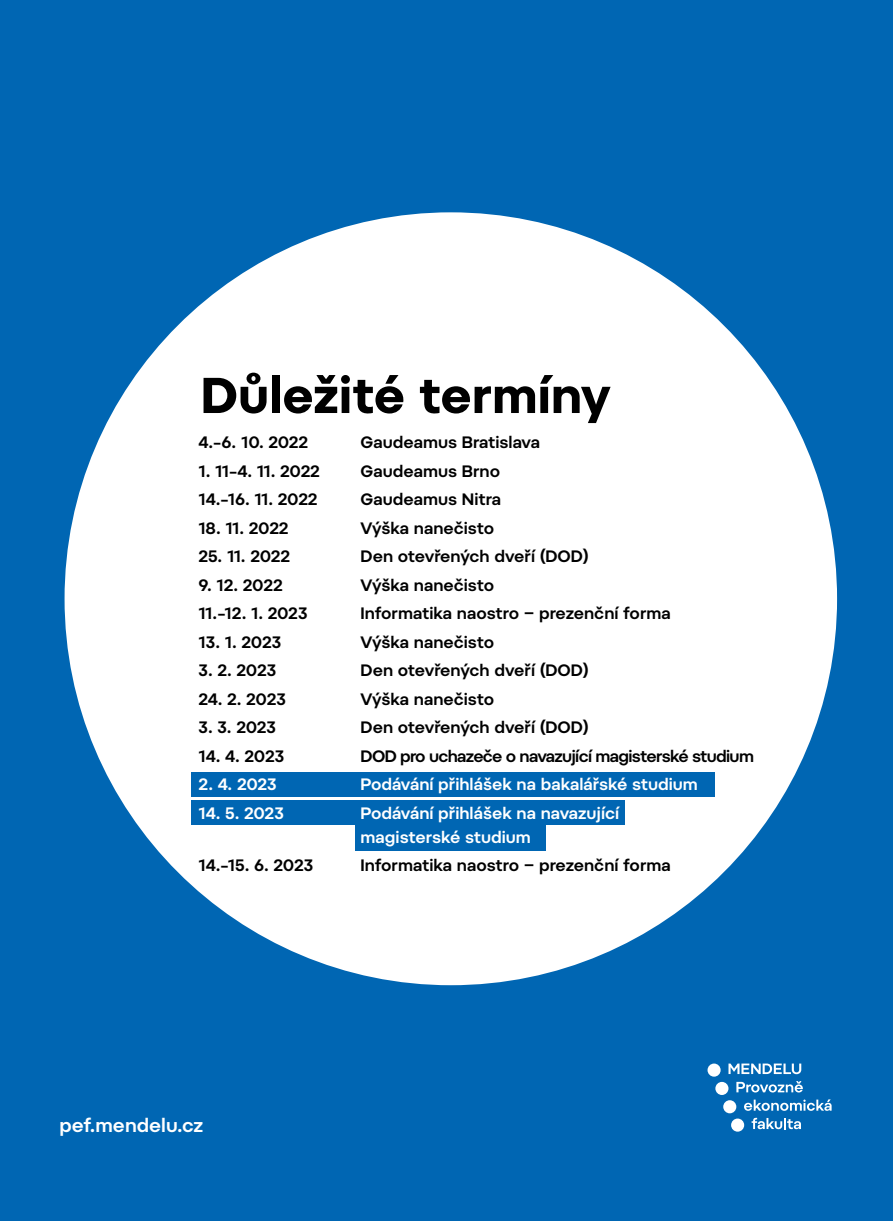
<style>
.page{position:relative;width:893px;height:1221px;background:#fff}
.page>*{position:absolute;margin:0;border:0;box-sizing:border-box;transform-origin:0 0}
.t1{font:700 50.25px "Pepi";color:#000}
.t2{font:600 19.2px "Pepi";color:#fff}
.t3{font:600 16.5px "Pepi";letter-spacing:-.01em;color:#000}
.t4{font:600 16.5px/24px "Pepi";color:#fff}
.t5{font:600 16.5px "Pepi";letter-spacing:-.04em;color:#000}
</style>
<div class="page">
<div style="left:0;top:0;width:893px;height:1220px;background:#0066b3"></div>
<div style="left:65px;top:212px;width:772px;height:773px;background:#fff;border-radius:50%"></div>
<div style="left:723px;top:1100px;width:13px;height:13px;background:#fff;border-radius:50%"></div>
<div style="left:731px;top:1118px;width:13px;height:13px;background:#fff;border-radius:50%"></div>
<div style="left:707px;top:1063px;width:14px;height:13px;background:#fff;border-radius:50%"></div>
<div style="left:715px;top:1081px;width:13px;height:13px;background:#fff;border-radius:50%"></div>
<svg style="left:736px;top:1081px;width:67px;height:11px"></svg>
<svg style="left:744px;top:1099px;width:88px;height:11px"></svg>
<svg style="left:752px;top:1117px;width:49px;height:12px"></svg>
<svg style="left:728px;top:1063px;width:73px;height:11px"></svg>
<div style="left:191px;top:772px;width:523px;height:25px;background:#0066b3"></div>
<div style="left:191px;top:799px;width:434px;height:25px;background:#0066b3"></div>
<div style="left:355px;top:813px;width:191px;height:38px;background:#0066b3"></div>
<h1 class="t1" style="left:201px;top:364px;width:411px">Důležité termíny</h1>
<p class="t3" style="left:199px;top:432px;width:111px">4.–6. 10. 2022</p>
<p class="t3" style="left:361px;top:432px;width:181px">Gaudeamus Bratislava</p>
<p class="t3" style="left:199px;top:461px;width:123px">1. 11–4. 11. 2022</p>
<p class="t3" style="left:361px;top:461px;width:141px">Gaudeamus Brno</p>
<p class="t3" style="left:199px;top:489px;width:121px">14.–16. 11. 2022</p>
<p class="t3" style="left:361px;top:489px;width:142px">Gaudeamus Nitra</p>
<p class="t3" style="left:199px;top:518px;width:92px">18. 11. 2022</p>
<p class="t3" style="left:361px;top:518px;width:135px">Výška nanečisto</p>
<p class="t3" style="left:199px;top:546px;width:93px">25. 11. 2022</p>
<p class="t3" style="left:361px;top:546px;width:230px">Den otevřených dveří (DOD)</p>
<p class="t3" style="left:199px;top:575px;width:86px">9. 12. 2022</p>
<p class="t3" style="left:361px;top:575px;width:135px">Výška nanečisto</p>
<p class="t3" style="left:199px;top:603px;width:110px">11.–12. 1. 2023</p>
<p class="t3" style="left:361px;top:603px;width:312px">Informatika naostro − prezenční forma</p>
<p class="t3" style="left:199px;top:632px;width:84px">13. 1. 2023</p>
<p class="t3" style="left:361px;top:632px;width:135px">Výška nanečisto</p>
<p class="t3" style="left:199px;top:660px;width:79px">3. 2. 2023</p>
<p class="t3" style="left:361px;top:660px;width:230px">Den otevřených dveří (DOD)</p>
<p class="t3" style="left:199px;top:689px;width:89px">24. 2. 2023</p>
<p class="t3" style="left:361px;top:689px;width:135px">Výška nanečisto</p>
<p class="t3" style="left:199px;top:717px;width:79px">3. 3. 2023</p>
<p class="t3" style="left:361px;top:717px;width:230px">Den otevřených dveří (DOD)</p>
<p class="t3" style="left:199px;top:746px;width:87px">14. 4. 2023</p>
<p class="t5" style="left:361px;top:746px;width:395px">DOD pro uchazeče o navazující magisterské studium</p>
<p class="t4" style="left:199px;top:772px;width:80px">2. 4. 2023</p>
<p class="t4" style="left:361px;top:772px;width:339px">Podávání přihlášek na bakalářské studium</p>
<p class="t4" style="left:199px;top:800px;width:87px">14. 5. 2023</p>
<p class="t4" style="left:361px;top:800px;width:260px">Podávání přihlášek na navazující magisterské studium</p>
<p class="t3" style="left:199px;top:855px;width:116px">14.–15. 6. 2023</p>
<p class="t3" style="left:361px;top:855px;width:312px">Informatika naostro − prezenční forma</p>
<p class="t2" style="left:60px;top:1113px;width:145px">pef.mendelu.cz</p>
</div>
